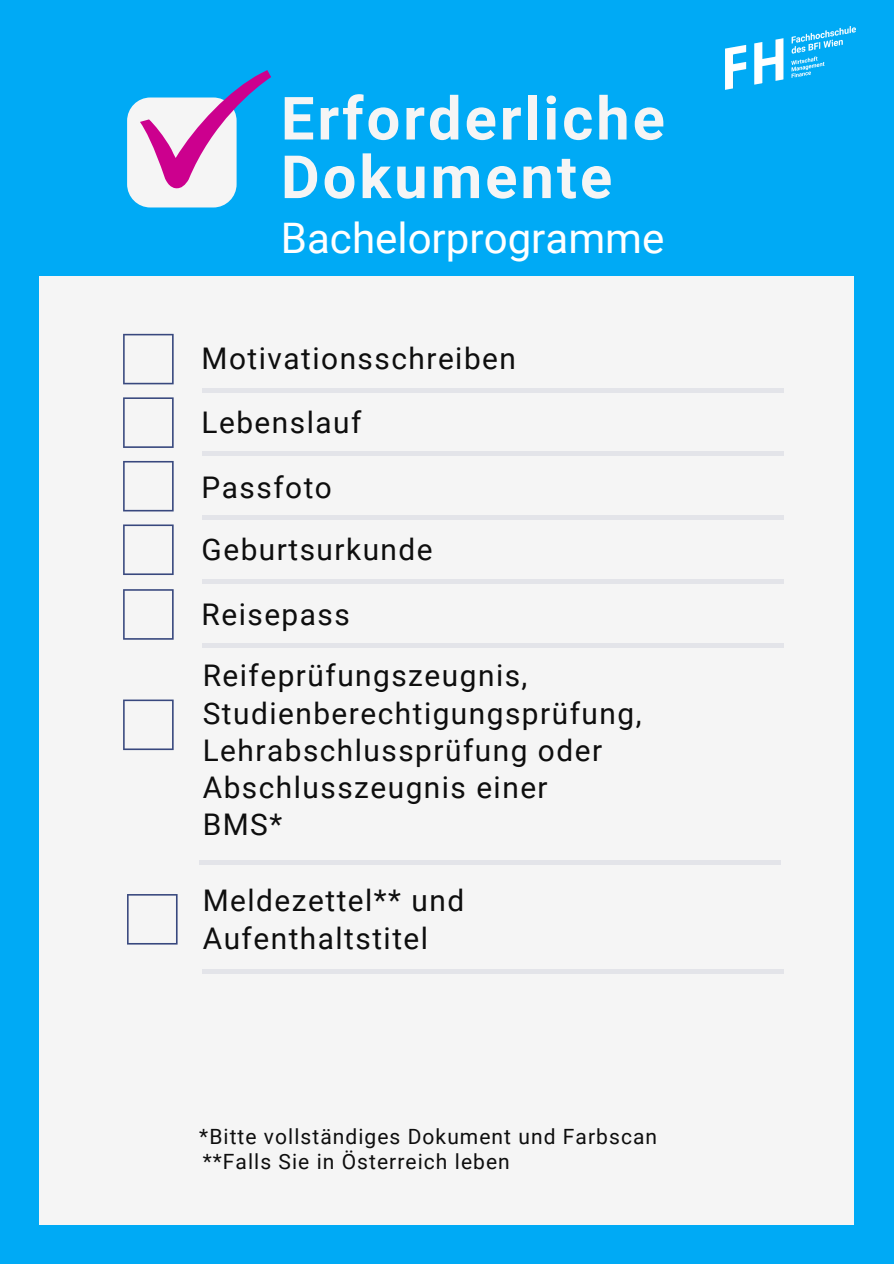
<style>
.page{position:relative;width:894px;height:1264px;background:#fff}
.page>*{position:absolute;margin:0;border:0;box-sizing:border-box;transform-origin:0 0}
.t1{font:700 59.55px/58.5px "Roboto";letter-spacing:.05em;color:#f5f5f5}
.t2{font:42px "Roboto";color:#fff}
.t3{font:29.85px/37.2px "Roboto";letter-spacing:.05em;color:#0e0e0e}
.t4{font:21px/25px "Roboto";letter-spacing:.05em;color:#0e0e0e}
</style>
<div class="page">
<div style="left:0;top:0;width:893px;height:1263px;background:#00aaf5"></div>
<div style="left:39px;top:276px;width:814px;height:948px;background:#f5f5f5"></div>
<svg style="left:127px;top:70px;width:144px;height:137px"></svg>
<hr style="left:203px;top:388px;width:581px;height:4px;background:#e3e4e9">
<div style="left:203px;top:451px;width:581px;height:5px;background:#e3e4e9"></div>
<div style="left:203px;top:515px;width:581px;height:5px;background:#e3e4e9"></div>
<hr style="left:203px;top:579px;width:581px;height:4px;background:#e3e4e9">
<hr style="left:203px;top:643px;width:581px;height:4px;background:#e3e4e9">
<hr style="left:199px;top:860px;width:581px;height:4px;background:#e3e4e9">
<div style="left:203px;top:969px;width:581px;height:5px;background:#e3e4e9"></div>
<svg style="left:123px;top:334px;width:51px;height:50px"></svg>
<svg style="left:123px;top:397px;width:51px;height:51px"></svg>
<svg style="left:123px;top:461px;width:51px;height:50px"></svg>
<svg style="left:123px;top:524px;width:51px;height:51px"></svg>
<svg style="left:123px;top:589px;width:51px;height:50px"></svg>
<svg style="left:123px;top:699px;width:51px;height:51px"></svg>
<svg style="left:127px;top:894px;width:50px;height:50px"></svg>
<img style="left:725px;top:27px;width:130px;height:63px">
<h1 class="t1" style="left:281px;top:90px;width:385px">Erforderliche<br>Dokumente</h1>
<h2 class="t2" style="left:281px;top:214px;width:385px">Bachelorprogramme</h2>
<p class="t3" style="left:201px;top:326px;width:316px;line-height:64.1px">Motivationsschreiben<br>Lebenslauf<br>Passfoto<br>Geburtsurkunde<br>Reisepass</p>
<p class="t3" style="left:203px;top:657px;width:440px">Reifeprüfungszeugnis,<br>Studienberechtigungsprüfung,<br>Lehrabschlussprüfung oder<br>Abschlusszeugnis einer<br>BMS*</p>
<p class="t3" style="left:203px;top:882px;width:263px">Meldezettel** und<br>Aufenthaltstitel</p>
<p class="t4" style="left:199px;top:1124px;width:459px">*Bitte vollständiges Dokument und Farbscan **Falls Sie in Österreich leben</p>
</div>
